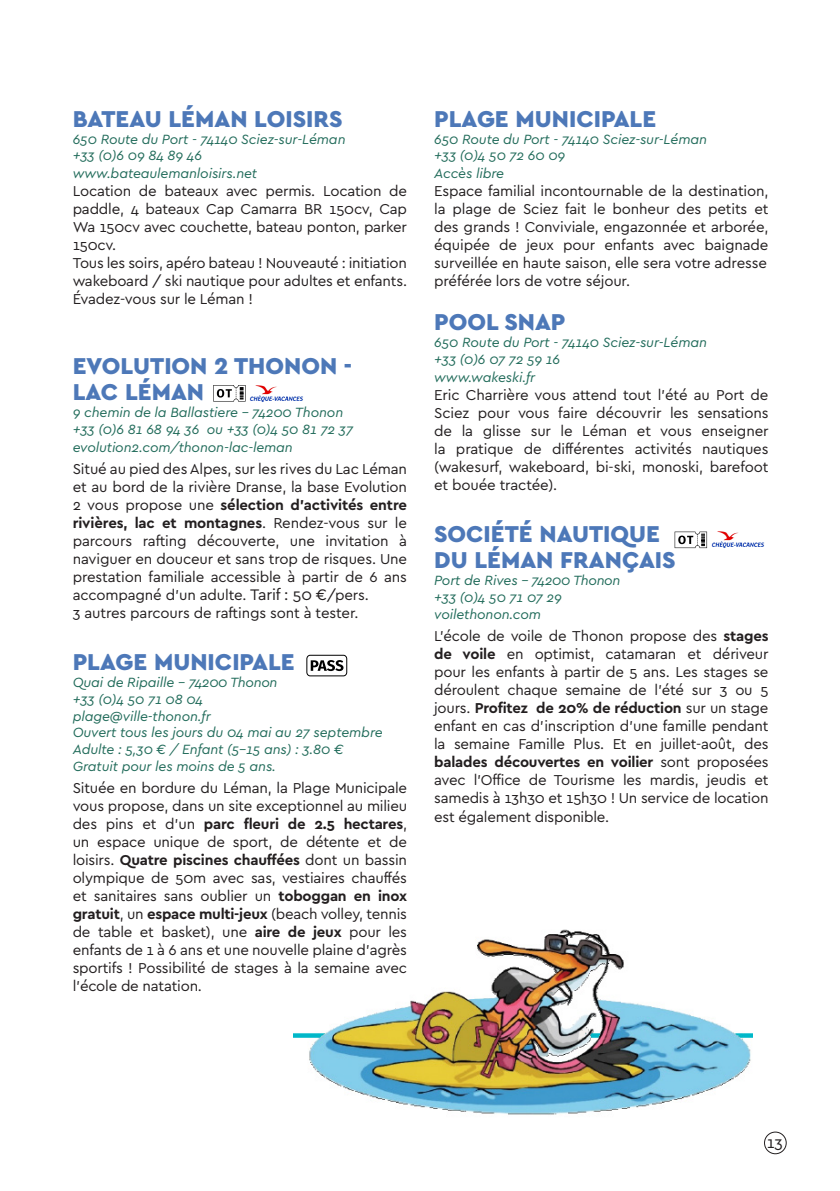
<style>
.page{position:relative;width:840px;height:1191px;background:#fff}
.page>*{position:absolute;margin:0;border:0;box-sizing:border-box;transform-origin:0 0}
.Contenu{font:900 24px "Cera Basic";color:#4d78b8}
.t1{font:16.2px "Cera Basic";color:#231f20}
.Contenu-2{font:15px/18px "Cera Basic";letter-spacing:-.015em;color:#231f20;text-align:justify}
.détail_lieu{font:italic 14px "Cera Basic";letter-spacing:-.01em;color:#226c5b}
.s1{font-weight:700}
.s2{font-size:16px}
</style>
<div class="page">
<div style="left:763px;top:1131px;width:23px;height:23px;border:1px solid #231f20;border-radius:50%"></div>
<img style="left:293px;top:929px;width:458px;height:186px">
<svg style="left:674px;top:531px;width:32px;height:17px"></svg>
<img style="left:707px;top:531px;width:58px;height:17px">
<div style="left:306px;top:655px;width:41px;height:21px;border:1px solid #000001;border-radius:3px"></div>
<svg style="left:310px;top:660px;width:33px;height:11px"></svg>
<svg style="left:213px;top:385px;width:32px;height:16px"></svg>
<img style="left:249px;top:385px;width:54px;height:17px">
<p class="Contenu" style="left:73px;top:105px;width:271px">BATEAU LÉMAN LOISIRS</p>
<p class="détail_lieu" style="left:73px;top:131px;width:274px">650 Route du Port - 74140 Sciez-sur-Léman</p>
<p class="détail_lieu" style="left:73px;top:148px;width:131px">+33 (0)6 09 84 89 46</p>
<p class="détail_lieu" style="left:73px;top:166px;width:186px">www.bateaulemanloisirs.net</p>
<p class="Contenu-2" style="left:73px;top:182px;width:335px">Location de bateaux avec permis. Location de paddle, 4 bateaux Cap Camarra BR 150cv, Cap Wa 150cv avec couchette, bateau ponton, parker 150cv.</p>
<p class="Contenu-2" style="left:73px;top:254px;width:335px">Tous les soirs, apéro bateau ! Nouveauté : initiation wakeboard / ski nautique pour adultes et enfants.</p>
<p class="Contenu-2" style="left:73px;top:290px;width:182px">Évadez-vous sur le Léman !</p>
<p class="Contenu" style="left:73px;top:352px;width:281px">EVOLUTION 2 THONON -</p>
<p class="Contenu" style="left:73px;top:378px;width:133px">LAC LÉMAN</p>
<p class="détail_lieu" style="left:73px;top:404px;width:272px">9 chemin de la Ballastiere – 74200 Thonon</p>
<p class="détail_lieu" style="left:73px;top:421px;width:282px">+33 (0)6 81 68 94 36 ou +33 (0)4 50 81 72 37</p>
<p class="détail_lieu" style="left:73px;top:439px;width:221px">evolution2.com/thonon-lac-leman</p>
<p class="Contenu-2" style="left:73px;top:460px;width:336px">Situé au pied des Alpes, sur les rives du Lac Léman et au bord de la rivière Dranse, la base Evolution 2 vous propose une <span class="s1">sélection d’activités entre rivières, lac et montagnes</span>. Rendez-vous sur le parcours rafting découverte, une invitation à naviguer en douceur et sans trop de risques. Une prestation familiale accessible à partir de 6 ans accompagné d’un adulte. <span class="s2">Tarif : 50 €</span>/pers.</p>
<p class="Contenu-2" style="left:73px;top:604px;width:287px">3 autres parcours de raftings sont à tester.</p>
<p class="Contenu" style="left:73px;top:648px;width:223px">PLAGE MUNICIPALE</p>
<p class="détail_lieu" style="left:73px;top:674px;width:206px">Quai de Ripaille – 74200 Thonon</p>
<p class="détail_lieu" style="left:73px;top:691px;width:132px">+33 (0)4 50 71 08 04</p>
<p class="détail_lieu" style="left:73px;top:708px;width:139px">plage@ville-thonon.fr</p>
<p class="détail_lieu" style="left:73px;top:724px;width:311px">Ouvert tous les jours du 04 mai au 27 septembre</p>
<p class="détail_lieu" style="left:73px;top:741px;width:272px">Adulte : 5,30 € / Enfant (5–15 ans) : 3.80 €</p>
<p class="détail_lieu" style="left:73px;top:758px;width:205px">Gratuit pour les moins de 5 ans.</p>
<p class="Contenu-2" style="left:73px;top:779px;width:336px">Située en bordure du Léman, la Plage Municipale vous propose, dans un site exceptionnel au milieu des pins et d’un <span class="s1">parc fleuri de 2.5 hectares</span>, un espace unique de sport, de détente et de loisirs. <span class="s1">Quatre piscines chauffées</span> dont un bassin olympique de 50m avec sas, vestiaires chauffés et sanitaires sans oublier un <span class="s1">toboggan en inox gratuit</span>, un <span class="s1">espace multi-jeux</span> (beach volley, tennis de table et basket), une <span class="s1">aire de jeux</span> pour les enfants de 1 à 6 ans et une nouvelle plaine d’agrès sportifs ! Possibilité de stages à la semaine avec l’école de natation.</p>
<p class="Contenu" style="left:434px;top:105px;width:223px">PLAGE MUNICIPALE</p>
<p class="détail_lieu" style="left:434px;top:131px;width:274px">650 Route du Port - 74140 Sciez-sur-Léman</p>
<p class="détail_lieu" style="left:434px;top:148px;width:132px">+33 (0)4 50 72 60 09</p>
<p class="détail_lieu" style="left:434px;top:166px;width:71px">Accès libre</p>
<p class="Contenu-2" style="left:434px;top:182px;width:336px">Espace familial incontournable de la destination, la plage de Sciez fait le bonheur des petits et des grands ! Conviviale, engazonnée et arborée, équipée de jeux pour enfants avec baignade surveillée en haute saison, elle sera votre adresse</p>
<p class="Contenu-2" style="left:434px;top:272px;width:197px">préférée lors de votre séjour.</p>
<p class="Contenu" style="left:434px;top:308px;width:133px">POOL SNAP</p>
<p class="détail_lieu" style="left:434px;top:334px;width:274px">650 Route du Port - 74140 Sciez-sur-Léman</p>
<p class="détail_lieu" style="left:434px;top:351px;width:128px">+33 (0)6 07 72 59 16</p>
<p class="détail_lieu" style="left:434px;top:369px;width:102px">www.wakeski.fr</p>
<p class="Contenu-2" style="left:434px;top:386px;width:336px">Eric Charrière vous attend tout l’été au Port de Sciez pour vous faire découvrir les sensations de la glisse sur le Léman et vous enseigner la pratique de différentes activités nautiques (wakesurf, wakeboard, bi-ski, monoski, barefoot et bouée tractée).</p>
<p class="Contenu" style="left:434px;top:520px;width:227px">SOCIÉTÉ NAUTIQUE</p>
<p class="Contenu" style="left:434px;top:546px;width:243px">DU LÉMAN FRANÇAIS</p>
<p class="détail_lieu" style="left:434px;top:572px;width:188px">Port de Rives – 74200 Thonon</p>
<p class="détail_lieu" style="left:434px;top:589px;width:129px">+33 (0)4 50 71 07 29</p>
<p class="détail_lieu" style="left:434px;top:606px;width:108px">voilethonon.com</p>
<p class="Contenu-2" style="left:434px;top:626px;width:336px">L’école de voile de Thonon propose des <span class="s1">stages de voile</span> en optimist, catamaran et dériveur pour les enfants à partir de 5 ans. Les stages se déroulent chaque semaine de l’été sur 3 ou 5 jours. <span class="s1">Profitez de 20% de réduction</span> sur un stage enfant en cas d’inscription d’une famille pendant la semaine Famille Plus. Et en juillet-août, des <span class="s1">balades découvertes en voilier</span> sont proposées avec l’Office de Tourisme les mardis, jeudis et samedis à 13h30 et 15h30 ! Un service de location est également disponible.</p>
<p class="t1" style="left:766px;top:1132px;width:18px">13</p>
</div>
